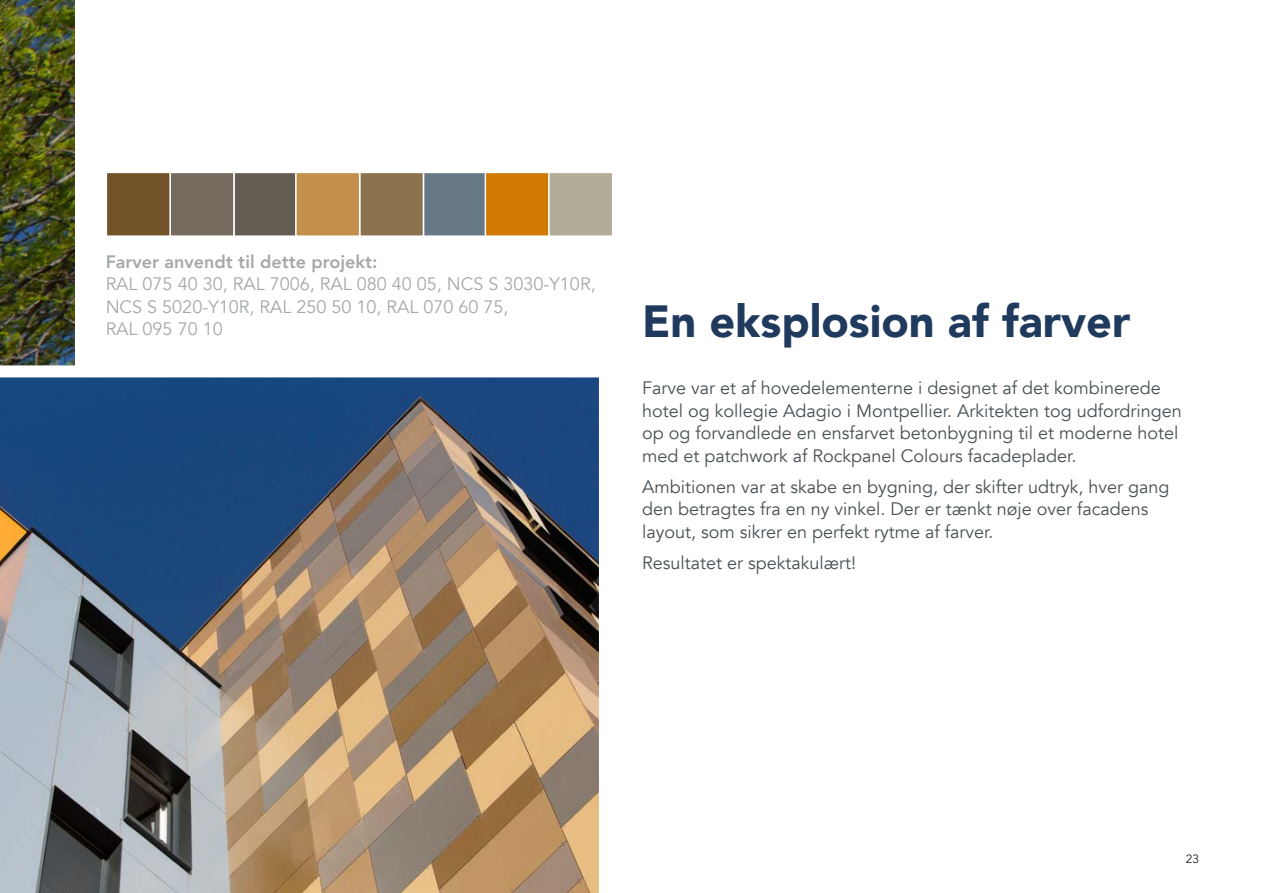
<style>
.page{position:relative;width:1263px;height:893px;background:#fff}
.page>*{position:absolute;margin:0;border:0;box-sizing:border-box;transform-origin:0 0}
.t1{font:900 45px "Avenir";color:#203a5d}
.t2{font:18px/22.5px "Avenir";color:#485156}
.t3{font:800 18px "Avenir";color:#485156}
.t4{font:12px "Avenir";color:#1d1d1b}
</style>
<div class="page">
<img style="left:0;top:0;width:74px;height:359px">
<div style="left:233px;top:172px;width:65px;height:65px;background:#635d54;border:2px solid #fff"></div>
<div style="left:169px;top:172px;width:66px;height:65px;background:#766a5e;border:2px solid #fff"></div>
<div style="left:106px;top:172px;width:65px;height:65px;background:#73532a;border:2px solid #fff"></div>
<svg style="left:0;top:359px;width:599px;height:534px;background:#7e7d7e"></svg>
<div style="left:423px;top:172px;width:65px;height:65px;background:#677986;border:2px solid #fff"></div>
<div style="left:359px;top:172px;width:65px;height:65px;background:#8b734f;border:2px solid #fff"></div>
<div style="left:295px;top:172px;width:65px;height:65px;background:#c2904c;border:2px solid #fff"></div>
<div style="left:485px;top:172px;width:65px;height:65px;background:#d07a04;border:2px solid #fff"></div>
<div style="left:548px;top:172px;width:65px;height:65px;background:#b2ab98;border:2px solid #fff"></div>
<p class="t3" style="left:106px;top:248px;width:273px">Farver anvendt til dette projekt:</p>
<p class="t2" style="left:106px;top:273px;width:492px">RAL 075 40 30, RAL 7006, RAL 080 40 05, NCS S 3030-Y10R,<br>NCS S 5020-Y10R, RAL 250 50 10, RAL 070 60 75,<br>RAL 095 70 10</p>
<h1 class="t1" style="left:642px;top:282px;width:490px">En eksplosion af farver</h1>
<p class="t2" style="left:642px;top:377px;width:541px">Farve var et af hovedelementerne i designet af det kombinerede hotel og kollegie Adagio i Montpellier. Arkitekten tog udfordringen op og forvandlede en ensfarvet betonbygning til et moderne hotel med et patchwork af Rockpanel Colours facadeplader.</p>
<p class="t2" style="left:642px;top:475px;width:529px">Ambitionen var at skabe en bygning, der skifter udtryk, hver gang den betragtes fra en ny vinkel. Der er tænkt nøje over facadens layout, som sikrer en perfekt rytme af farver.</p>
<p class="t2" style="left:642px;top:551px;width:215px">Resultatet er spektakulært!</p>
<p class="t4" style="left:1186px;top:852px;width:15px">23</p>
</div>
